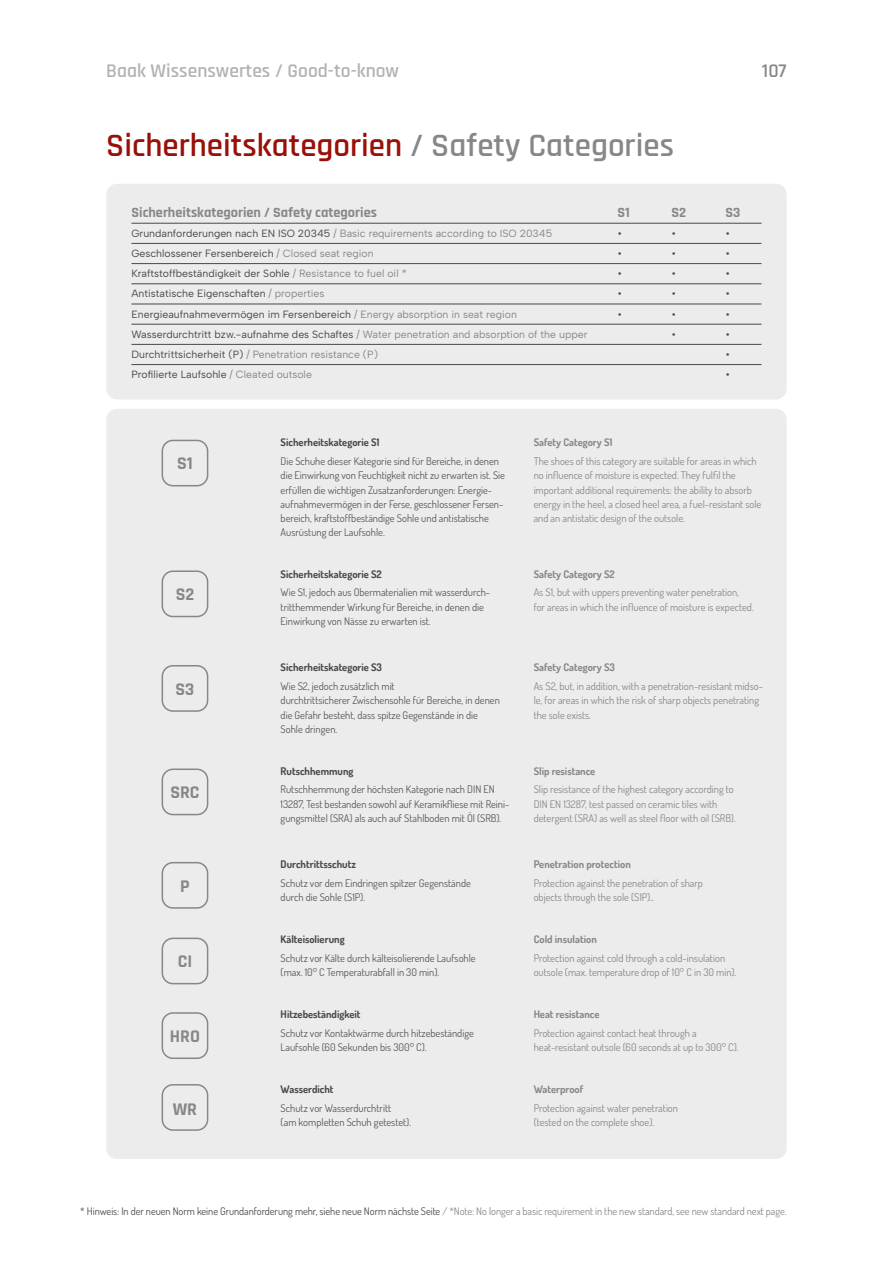
<style>
.page{position:relative;width:893px;height:1263px;background:#fff}
.page>*{position:absolute;margin:0;border:0;box-sizing:border-box;transform-origin:0 0}
.t1{font:600 33px "Rajdhani";color:#981008}
.t2{font:600 19.5px "Rajdhani";color:#b1b2b3}
.t3{font:600 19.5px "Rajdhani";color:#868786}
.t4{font:700 18px "Rajdhani";color:#868786}
.t5{font:700 14.25px "Rajdhani";color:#868786}
.t6{font:10.5px/14.2px "Dosis";color:#565655}
.t7{font:10.5px/14.2px "Dosis";color:#868786}
.t8{font:10.5px "Albert Sans";color:#484847}
.t9{font:10.5px "Dosis";letter-spacing:-.005em;color:#484847}
.t10{font:700 10.5px "Dosis";color:#484847}
.t11{font:700 10.5px "Dosis";color:#868786}
.t12{font:10.5px "Albert Sans";color:#868786}
.s1{color:#868786}
.s2{color:#484847}
</style>
<div class="page">
<div style="left:106px;top:409px;width:681px;height:750px;background:#ececec;border-radius:11px"></div>
<div style="left:162px;top:440px;width:46px;height:46px;border:2px solid #868786;border-radius:11px"></div>
<div style="left:162px;top:862px;width:46px;height:47px;border:2px solid #868786;border-radius:11px"></div>
<div style="left:162px;top:665px;width:46px;height:47px;border:2px solid #868786;border-radius:11px"></div>
<div style="left:162px;top:1012px;width:46px;height:47px;border:2px solid #868786;border-radius:11px"></div>
<div style="left:162px;top:570px;width:46px;height:47px;border:2px solid #868786;border-radius:11px"></div>
<div style="left:162px;top:937px;width:46px;height:47px;border:2px solid #868786;border-radius:11px"></div>
<div style="left:162px;top:768px;width:46px;height:47px;border:2px solid #868786;border-radius:11px"></div>
<div style="left:162px;top:1084px;width:46px;height:47px;border:2px solid #868786;border-radius:11px"></div>
<div style="left:106px;top:184px;width:681px;height:215px;background:#ececec;border-radius:11px"></div>
<hr style="left:131px;top:223px;width:630px;height:1px;background:#484847">
<hr style="left:131px;top:243px;width:630px;height:1px;background:#484847">
<hr style="left:131px;top:263px;width:630px;height:1px;background:#484847">
<hr style="left:131px;top:284px;width:630px;height:1px;background:#484847">
<hr style="left:131px;top:304px;width:630px;height:1px;background:#484847">
<hr style="left:131px;top:324px;width:630px;height:1px;background:#484847">
<hr style="left:131px;top:344px;width:630px;height:1px;background:#484847">
<hr style="left:131px;top:364px;width:630px;height:1px;background:#484847">
<h2 class="t2" style="left:106px;top:59px;width:294px">Baak Wissenswertes / Good-to-know</h2>
<h1 class="t1" style="left:106px;top:126px;width:569px">Sicherheitskategorien <span class="s1">/ Safety Categories</span></h1>
<h3 class="t5" style="left:131px;top:203px;width:247px">Sicherheitskategorien / Safety categories</h3>
<h3 class="t5" style="left:617px;top:203px;width:14px">S1</h3>
<h3 class="t5" style="left:671px;top:203px;width:16px">S2</h3>
<h3 class="t5" style="left:725px;top:203px;width:16px">S3</h3>
<p class="t12" style="left:131px;top:227px;width:422px"><span class="s2">Grundanforderungen nach EN ISO 20345</span> / Basic requirements according to ISO 20345</p>
<p class="t8" style="left:617px;top:227px;width:6px">•</p>
<p class="t8" style="left:671px;top:227px;width:6px">•</p>
<p class="t8" style="left:725px;top:227px;width:6px">•</p>
<p class="t8" style="left:131px;top:247px;width:244px">Geschlossener Fersenbereich <span class="s1">/ Closed seat region</span></p>
<p class="t8" style="left:617px;top:247px;width:6px">•</p>
<p class="t8" style="left:671px;top:247px;width:6px">•</p>
<p class="t8" style="left:725px;top:247px;width:6px">•</p>
<p class="t8" style="left:131px;top:267px;width:277px">Kraftstoffbeständigkeit der Sohle <span class="s1">/ Resistance to fuel oil *</span></p>
<p class="t8" style="left:617px;top:267px;width:6px">•</p>
<p class="t8" style="left:671px;top:267px;width:6px">•</p>
<p class="t8" style="left:725px;top:267px;width:6px">•</p>
<p class="t8" style="left:131px;top:287px;width:195px">Antistatische Eigenschaften <span class="s1">/ properties</span></p>
<p class="t8" style="left:617px;top:287px;width:6px">•</p>
<p class="t8" style="left:671px;top:287px;width:6px">•</p>
<p class="t8" style="left:725px;top:287px;width:6px">•</p>
<p class="t8" style="left:131px;top:307px;width:387px">Energieaufnahmevermögen im Fersenbereich <span class="s1">/ Energy absorption in seat region</span></p>
<p class="t8" style="left:617px;top:307px;width:6px">•</p>
<p class="t8" style="left:671px;top:307px;width:6px">•</p>
<p class="t8" style="left:725px;top:307px;width:6px">•</p>
<p class="t8" style="left:131px;top:328px;width:457px">Wasserdurchtritt bzw.-aufnahme des Schaftes <span class="s1">/ Water penetration and absorption of the upper</span></p>
<p class="t8" style="left:671px;top:328px;width:6px">•</p>
<p class="t8" style="left:725px;top:328px;width:6px">•</p>
<p class="t12" style="left:131px;top:348px;width:248px"><span class="s2">Durchtrittsicherheit (P)</span> / Penetration resistance (P)</p>
<p class="t8" style="left:725px;top:348px;width:6px">•</p>
<p class="t8" style="left:131px;top:368px;width:182px">Profilierte Laufsohle <span class="s1">/ Cleated outsole</span></p>
<p class="t8" style="left:725px;top:368px;width:6px">•</p>
<h2 class="t3" style="left:762px;top:59px;width:26px">107</h2>
<h3 class="t4" style="left:177px;top:453px;width:17px">S1</h3>
<h3 class="t4" style="left:176px;top:583px;width:20px">S2</h3>
<h3 class="t4" style="left:176px;top:678px;width:20px">S3</h3>
<h3 class="t4" style="left:170px;top:781px;width:31px">SRC</h3>
<h3 class="t4" style="left:180px;top:875px;width:11px">P</h3>
<h3 class="t4" style="left:178px;top:950px;width:16px">CI</h3>
<h3 class="t4" style="left:170px;top:1025px;width:32px">HRO</h3>
<h3 class="t4" style="left:173px;top:1098px;width:26px">WR</h3>
<p class="t10" style="left:281px;top:436px;width:100px">Sicherheitskategorie S1</p>
<p class="t6" style="left:281px;top:454px;width:226px">Die Schuhe dieser Kategorie sind für Bereiche, in denen die Einwirkung von Feuchtigkeit nicht zu erwarten ist. Sie erfüllen die wichtigen Zusatzanforderungen: Energie&shy;aufnahmevermögen in der Ferse, geschlossener Fersen&shy;bereich, kraftstoffbeständige Sohle und antistatische Ausrüstung der Laufsohle.</p>
<p class="t10" style="left:281px;top:567px;width:103px">Sicherheitskategorie S2</p>
<p class="t6" style="left:281px;top:585px;width:211px">Wie S1, jedoch aus Obermaterialien mit wasserdurch&shy;tritthemmender Wirkung für Bereiche, in denen die<br>Einwirkung von Nässe zu erwarten ist.</p>
<p class="t10" style="left:281px;top:661px;width:103px">Sicherheitskategorie S3</p>
<p class="t6" style="left:281px;top:679px;width:221px">Wie S2, jedoch zusätzlich mit<br>durchtrittsicherer Zwischensohle für Bereiche, in denen die Gefahr besteht, dass spitze Gegenstände in die Sohle dringen.</p>
<p class="t10" style="left:281px;top:764px;width:74px">Rutschhemmung</p>
<p class="t6" style="left:281px;top:782px;width:230px">Rutschhemmung der höchsten Kategorie nach DIN EN<br>13287, Test bestanden sowohl auf Keramikfliese mit Reini&shy;gungsmittel (SRA) als auch auf Stahlboden mit Öl (SRB).</p>
<p class="t10" style="left:281px;top:858px;width:77px">Durchtrittsschutz</p>
<p class="t6" style="left:281px;top:876px;width:192px">Schutz vor dem Eindringen spitzer Gegenstände durch die Sohle (S1P).</p>
<p class="t10" style="left:281px;top:933px;width:65px">Kälteisolierung</p>
<p class="t6" style="left:281px;top:951px;width:197px">Schutz vor Kälte durch kälteisolierende Laufsohle (max. 10° C Temperaturabfall in 30 min).</p>
<p class="t10" style="left:281px;top:1008px;width:81px">Hitzebeständigkeit</p>
<p class="t6" style="left:281px;top:1026px;width:195px">Schutz vor Kontaktwärme durch hitzebeständige<br>Laufsohle (60 Sekunden bis 300° C).</p>
<p class="t10" style="left:281px;top:1083px;width:54px">Wasserdicht</p>
<p class="t6" style="left:281px;top:1101px;width:132px">Schutz vor Wasserdurchtritt<br>(am kompletten Schuh getestet).</p>
<p class="t11" style="left:534px;top:436px;width:80px">Safety Category S1</p>
<p class="t7" style="left:534px;top:454px;width:229px">The shoes of this category are suitable for areas in which no influence of moisture is expected. They fulfil the important additional requirements: the ability to absorb energy in the heel, a closed heel area, a fuel-resistant sole and an antistatic design of the outsole.</p>
<p class="t11" style="left:534px;top:567px;width:83px">Safety Category S2</p>
<p class="t7" style="left:534px;top:585px;width:222px">As S1, but with uppers preventing water penetration,<br>for areas in which the influence of moisture is expected.</p>
<p class="t11" style="left:534px;top:661px;width:83px">Safety Category S3</p>
<p class="t7" style="left:534px;top:679px;width:231px">As S2, but, in addition, with a penetration-resistant midso&shy;le, for areas in which the risk of sharp objects penetrating the sole exists.</p>
<p class="t11" style="left:534px;top:764px;width:63px">Slip resistance</p>
<p class="t7" style="left:534px;top:782px;width:204px">Slip resistance of the highest category according to<br>DIN EN 13287, test passed on ceramic tiles with detergent (SRA) as well as steel floor with oil (SRB).</p>
<p class="t11" style="left:534px;top:858px;width:99px">Penetration protection</p>
<p class="t7" style="left:534px;top:876px;width:171px">Protection against the penetration of sharp objects through the sole (S1P)..</p>
<p class="t11" style="left:534px;top:933px;width:65px">Cold insulation</p>
<p class="t7" style="left:534px;top:951px;width:204px">Protection against cold through a cold-insulation outsole (max. temperature drop of 10° C in 30 min).</p>
<p class="t11" style="left:534px;top:1008px;width:67px">Heat resistance</p>
<p class="t7" style="left:534px;top:1026px;width:207px">Protection against contact heat through a heat-resistant outsole (60 seconds at up to 300° C).</p>
<p class="t11" style="left:534px;top:1083px;width:51px">Waterproof</p>
<p class="t7" style="left:534px;top:1101px;width:146px">Protection against water penetration (tested on the complete shoe).</p>
<p class="t9" style="left:80px;top:1204px;width:708px">* Hinweis: In der neuen Norm keine Grundanforderung mehr, siehe neue Norm nächste Seite <span class="s1">/ *Note: No longer a basic requirement in the new standard, see new standard next page.</span></p>
</div>
